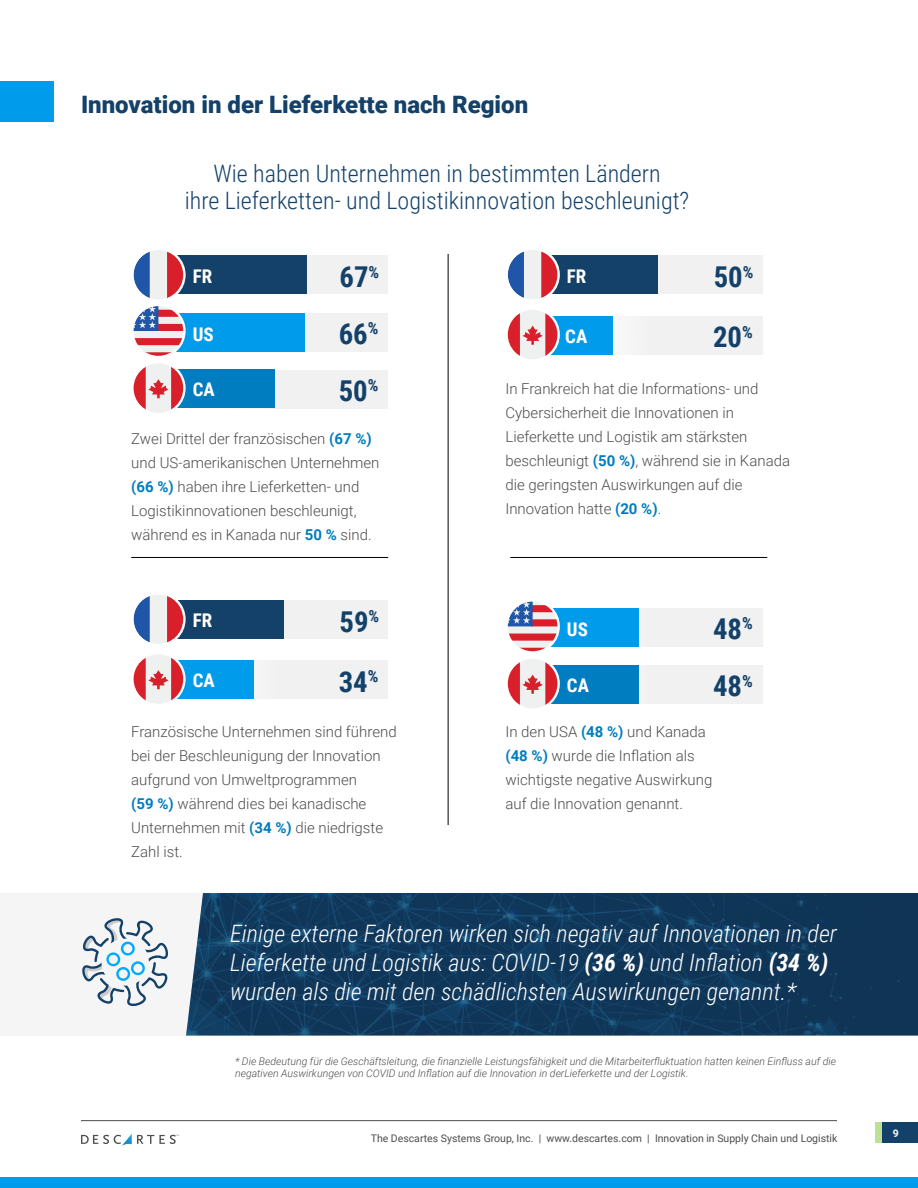
<style>
.page{position:relative;width:918px;height:1188px;background:#fff}
.page>*{position:absolute;margin:0;border:0;box-sizing:border-box;transform-origin:0 0}
.t1{font:700 28.65px "Roboto Condensed";color:#134169}
.t2{font:italic 300 24px/28.8px "Roboto Condensed";color:#fff}
.t3{font:300 24px/27px "Roboto Condensed";color:#134169;text-align:center}
.t4{font:900 24px "Roboto";color:#134169}
.t5{font:700 18.9px "Roboto Condensed";color:#fff}
.t6{font:700 16.8px "Roboto Condensed";color:#134169}
.t7{font:300 15px/24px "Roboto";color:#4d4d4d}
.t8{font:700 11.1px "Roboto";color:#fff}
.t9{font:italic 300 10.5px/12.6px "Roboto";color:#4d4d4d}
.t10{font:10.5px "Roboto";color:#4d4d4d}
.s1{font-weight:700;color:#007dc0}
.s2{font-weight:700}
.s3{font-size:10.5px}
</style>
<div class="page">
<svg style="left:81px;top:1134px;width:98px;height:12px"></svg>
<hr style="left:81px;top:1120px;width:756px;height:1px;background:#4d4d4d">
<div style="left:882px;top:1122px;width:36px;height:21px;background:#134169"></div>
<div style="left:876px;top:1122px;width:6px;height:21px;background:#bce194"></div>
<div style="left:0;top:1177px;width:918px;height:11px;background:#009ceb"></div>
<hr style="left:448px;top:254px;width:1px;height:571px;background:#000">
<div style="left:148px;top:256px;width:240px;height:38px;background:#f1f1f2"></div>
<div style="left:162px;top:256px;width:145px;height:38px;background:#134169"></div>
<div style="left:134px;top:250px;width:49px;height:50px;background:#eff0f0;border-radius:50%"></div>
<svg style="left:167px;top:252px;width:16px;height:46px"></svg>
<svg style="left:134px;top:252px;width:16px;height:46px"></svg>
<div style="left:131px;top:248px;width:55px;height:54px;border:2px solid #fff;border-radius:50%"></div>
<div style="left:148px;top:313px;width:240px;height:39px;background:#f1f1f2"></div>
<div style="left:163px;top:313px;width:142px;height:39px;background:#009ceb"></div>
<div style="left:148px;top:370px;width:240px;height:38px;background:#f1f1f2"></div>
<div style="left:163px;top:370px;width:112px;height:38px;background:#007dc0"></div>
<svg style="left:133px;top:306px;width:51px;height:106px"></svg>
<div style="left:131px;top:361px;width:55px;height:54px;border:2px solid #fff;border-radius:50%"></div>
<div style="left:148px;top:600px;width:240px;height:38px;background:#f1f1f2"></div>
<div style="left:162px;top:600px;width:122px;height:38px;background:#134169"></div>
<div style="left:134px;top:594px;width:49px;height:50px;background:#eff0f0;border-radius:50%"></div>
<svg style="left:167px;top:596px;width:16px;height:47px"></svg>
<svg style="left:134px;top:596px;width:16px;height:47px"></svg>
<div style="left:131px;top:592px;width:55px;height:54px;border:2px solid #fff;border-radius:50%"></div>
<div style="left:522px;top:255px;width:240px;height:39px;background:#f1f1f2"></div>
<div style="left:536px;top:255px;width:122px;height:39px;background:#134169"></div>
<div style="left:508px;top:250px;width:50px;height:50px;background:#eff0f0;border-radius:50%"></div>
<svg style="left:541px;top:251px;width:17px;height:47px"></svg>
<svg style="left:508px;top:251px;width:16px;height:47px"></svg>
<div style="left:505px;top:247px;width:55px;height:55px;border:2px solid #fff;border-radius:50%"></div>
<div style="left:148px;top:661px;width:240px;height:38px;background:#f1f1f2"></div>
<div style="left:163px;top:661px;width:91px;height:38px;background:#009ceb"></div>
<svg style="left:134px;top:655px;width:50px;height:48px"></svg>
<div style="left:131px;top:652px;width:55px;height:54px;border:2px solid #fff;border-radius:50%"></div>
<div style="left:522px;top:316px;width:240px;height:39px;background:#f1f1f2"></div>
<div style="left:538px;top:316px;width:75px;height:39px;background:#009ceb"></div>
<svg style="left:508px;top:310px;width:51px;height:49px"></svg>
<div style="left:505px;top:307px;width:55px;height:55px;border:2px solid #fff;border-radius:50%"></div>
<div style="left:522px;top:609px;width:240px;height:38px;background:#f1f1f2"></div>
<div style="left:538px;top:609px;width:101px;height:38px;background:#009ceb"></div>
<svg style="left:508px;top:602px;width:51px;height:49px"></svg>
<div style="left:505px;top:599px;width:55px;height:55px;border:2px solid #fff;border-radius:50%"></div>
<div style="left:522px;top:665px;width:240px;height:39px;background:#f1f1f2"></div>
<div style="left:538px;top:665px;width:101px;height:39px;background:#007dc0"></div>
<svg style="left:508px;top:659px;width:51px;height:49px"></svg>
<div style="left:505px;top:656px;width:55px;height:55px;border:2px solid #fff;border-radius:50%"></div>
<hr style="left:131px;top:557px;width:257px;height:1px;background:#000">
<hr style="left:510px;top:557px;width:257px;height:1px;background:#000">
<div style="left:0;top:893px;width:230px;height:143px;background:#f5f5f5"></div>
<img style="left:186px;top:893px;width:732px;height:143px">
<svg style="left:82px;top:918px;width:86px;height:88px"></svg>
<div style="left:0;top:81px;width:54px;height:41px;background:#009ceb"></div>
<h2 class="t4" style="left:81px;top:87px;width:449px">Innovation in der Lieferkette nach Region</h2>
<h2 class="t3" style="left:185px;top:159px;width:506px">Wie haben Unternehmen in bestimmten Ländern<br>ihre Lieferketten- und Logistikinnovation beschleunigt?</h2>
<p class="t5" style="left:193px;top:263px;width:21px">FR</p>
<p class="t6" style="left:369px;top:260px;width:12px">%</p>
<h1 class="t1" style="left:339px;top:313px;width:41px">66<sup>%</sup></h1>
<h1 class="t1" style="left:340px;top:257px;width:31px">67</h1>
<p class="t5" style="left:193px;top:321px;width:22px">US</p>
<p class="t5" style="left:567px;top:263px;width:21px">FR</p>
<p class="t6" style="left:743px;top:260px;width:12px">%</p>
<h1 class="t1" style="left:714px;top:257px;width:31px">50</h1>
<p class="t5" style="left:565px;top:323px;width:24px">CA</p>
<p class="t6" style="left:742px;top:320px;width:12px">%</p>
<h1 class="t1" style="left:713px;top:317px;width:31px">20</h1>
<p class="t5" style="left:193px;top:376px;width:24px">CA</p>
<p class="t6" style="left:368px;top:374px;width:12px">%</p>
<h1 class="t1" style="left:339px;top:371px;width:31px">50</h1>
<p class="t7" style="left:131px;top:426px;width:250px">Zwei Drittel der französischen <span class="s1">(67 %) </span>und US-amerikanischen Unternehmen <span class="s1">(66 %)</span> haben ihre Lieferketten- und Logistikinnovationen beschleunigt, während es in Kanada nur <span class="s1">50 %</span> sind.</p>
<p class="t7" style="left:505px;top:376px;width:286px">In Frankreich hat die Informations- und Cybersicherheit die Innovationen in Lieferkette und Logistik am stärksten beschleunigt <span class="s1">(50 %)</span>, während sie in Kanada die geringsten Auswirkungen auf die Innovation hatte <span class="s1">(20 %)</span>.</p>
<p class="t5" style="left:193px;top:607px;width:21px">FR</p>
<p class="t6" style="left:369px;top:604px;width:12px">%</p>
<h1 class="t1" style="left:340px;top:602px;width:31px">59</h1>
<p class="t5" style="left:567px;top:616px;width:22px">US</p>
<h1 class="t1" style="left:713px;top:609px;width:41px">48<sup>%</sup></h1>
<p class="t5" style="left:193px;top:667px;width:24px">CA</p>
<p class="t6" style="left:368px;top:665px;width:12px">%</p>
<h1 class="t1" style="left:339px;top:662px;width:31px">34</h1>
<p class="t5" style="left:567px;top:672px;width:24px">CA</p>
<p class="t6" style="left:742px;top:669px;width:12px">%</p>
<h1 class="t1" style="left:713px;top:666px;width:31px">48</h1>
<p class="t7" style="left:131px;top:720px;width:267px">Französische Unternehmen sind führend bei der Beschleunigung der Innovation aufgrund von Umweltprogrammen<br><span class="s1">(59 %)</span> während dies bei kanadische<br>Unternehmen mit <span class="s1">(34 %)</span> die niedrigste<br>Zahl ist.</p>
<p class="t7" style="left:505px;top:720px;width:208px">In den USA <span class="s1">(48 %)</span> und Kanada <span class="s1">(48 %)</span> wurde die Inflation als wichtigste negative Auswirkung auf die Innovation genannt.</p>
<h2 class="t2" style="left:230px;top:918px;width:608px">Einige externe Faktoren wirken sich negativ auf Innovationen in der<br>Lieferkette und Logistik aus: COVID-19 <span class="s2">(36 %)</span> und Inflation <span class="s2">(34 %) </span>wurden als die mit den schädlichsten Auswirkungen genannt.*</h2>
<p class="t9" style="left:235px;top:1054px;width:602px">* Die Bedeutung für die Geschäftsleitung, die finanzielle Leistungsfähigkeit und die Mitarbeiterfluktuation hatten keinen Einfluss auf die negativen Auswirkungen von COVID und Inflation auf die Innovation in derLieferkette und der Logistik.</p>
<p class="t10" style="left:371px;top:1131px;width:468px">The Descartes Systems Group, Inc. | www.descartes.com | Innovation in Supply Chain und Logistik</p>
<p class="t8" style="left:892px;top:1126px;width:9px">9<span class="s3">9</span></p>
</div>
